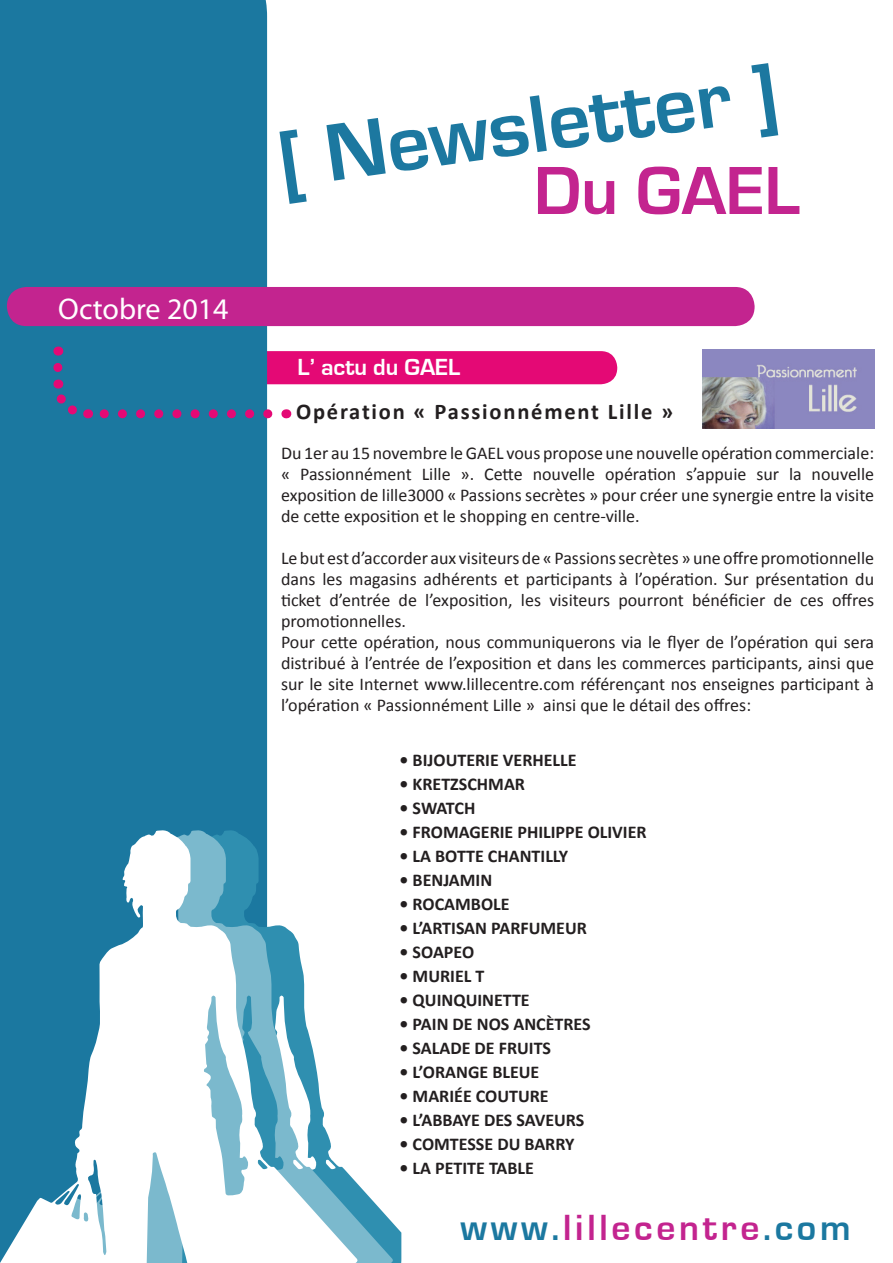
<style>
.page{position:relative;width:893px;height:1263px;background:#fff}
.page>*{position:absolute;margin:0;border:0;box-sizing:border-box;transform-origin:0 0}
.t1{font:700 84px "Eurostile";color:#1c78a0}
.t2{font:700 70.5px "Eurostile";color:#c3248f}
.t3{font:700 37.5px "Eurostile";letter-spacing:.1em;color:#c3248f}
.t4{font:30px "Myriad Pro";color:#fff}
.t5{font:700 24px "Eurostile";color:#fff}
.t6{font:700 22.5px "Calibri";letter-spacing:.08em;color:#231f20}
.t7{font:18px/21px "Calibri";color:#231f20;text-align:justify}
.t8{font:700 18px "Calibri";color:#231f20}
.s1{color:#1b78a0}
</style>
<div class="page">
<div style="left:251px;top:351px;width:366px;height:33px;background:#e40975;border-radius:17px"></div>
<div style="left:0;top:0;width:267px;height:828px;background:#1b78a0"></div>
<div style="left:7px;top:287px;width:748px;height:39px;background:#c3248f;border-radius:20px"></div>
<svg style="left:97px;top:409px;width:171px;height:9px;background:#684d8f"></svg>
<svg style="left:48px;top:380px;width:41px;height:42px;background:#36689a"></svg>
<svg style="left:53px;top:347px;width:9px;height:21px"></svg>
<svg style="left:359px;top:1185px;width:35px;height:78px"></svg>
<svg style="left:0;top:828px;width:359px;height:435px"></svg>
<img style="left:703px;top:349px;width:171px;height:80px">
<h3 class="t4" style="left:58px;top:290px;width:172px">Octobre 2014</h3>
<h1 class="t1" style="left:273px;top:115px;width:504px;rotate:-8deg">[ Newsletter ]</h1>
<h2 class="t2" style="left:534px;top:152px;width:267px">Du GAEL</h2>
<h3 class="t5" style="left:298px;top:354px;width:164px">L’ actu du GAEL</h3>
<p class="t6" style="left:296px;top:398px;width:379px">Opération « Passionnément Lille »</p>
<p class="t7" style="left:281px;top:443px;width:595px">Du 1er au 15 novembre le GAEL vous propose une nouvelle opération commerciale: « Passionnément Lille ». Cette nouvelle opération s’appuie sur la nouvelle exposition de lille3000 « Passions secrètes » pour créer une synergie entre la visite de cette exposition et le shopping en centre-ville.</p>
<p class="t7" style="left:281px;top:548px;width:595px;text-align:left">Le but est d’accorder aux visiteurs de « Passions secrètes » une offre promotionnelle dans les magasins adhérents et participants à l’opération. Sur présentation du ticket d’entrée de l’exposition, les visiteurs pourront bénéficier de ces offres promotionnelles.<br>Pour cette opération, nous communiquerons via le flyer de l’opération qui sera distribué à l’entrée de l’exposition et dans les commerces participants, ainsi que sur le site Internet www.lillecentre.com référençant nos enseignes participant à l’opération « Passionnément Lille » ainsi que le détail des offres:</p>
<p class="t8" style="left:400px;top:749px;width:179px">• BIJOUTERIE VERHELLE</p>
<p class="t8" style="left:400px;top:773px;width:127px">• KRETZSCHMAR</p>
<p class="t8" style="left:400px;top:797px;width:77px">• SWATCH</p>
<p class="t8" style="left:400px;top:821px;width:248px">• FROMAGERIE PHILIPPE OLIVIER</p>
<p class="t8" style="left:400px;top:845px;width:170px">• LA BOTTE CHANTILLY</p>
<p class="t8" style="left:400px;top:869px;width:94px">• BENJAMIN</p>
<p class="t8" style="left:400px;top:893px;width:111px">• ROCAMBOLE</p>
<p class="t8" style="left:400px;top:917px;width:189px">• L’ARTISAN PARFUMEUR</p>
<p class="t8" style="left:400px;top:941px;width:76px">• SOAPEO</p>
<p class="t8" style="left:400px;top:965px;width:86px">• MURIEL T</p>
<p class="t8" style="left:400px;top:989px;width:132px">• QUINQUINETTE</p>
<p class="t8" style="left:400px;top:1013px;width:193px">• PAIN DE NOS ANCÈTRES</p>
<p class="t8" style="left:400px;top:1037px;width:153px">• SALADE DE FRUITS</p>
<p class="t8" style="left:400px;top:1061px;width:141px">• L’ORANGE BLEUE</p>
<p class="t8" style="left:400px;top:1085px;width:151px">• MARIÉE COUTURE</p>
<p class="t8" style="left:400px;top:1109px;width:186px">• L’ABBAYE DES SAVEURS</p>
<p class="t8" style="left:400px;top:1133px;width:176px">• COMTESSE DU BARRY</p>
<p class="t8" style="left:400px;top:1157px;width:136px">• LA PETITE TABLE</p>
<h3 class="t3" style="left:460px;top:1208px;width:392px"><span class="s1">www.</span>lillecentre<span class="s1">.com</span></h3>
</div>
